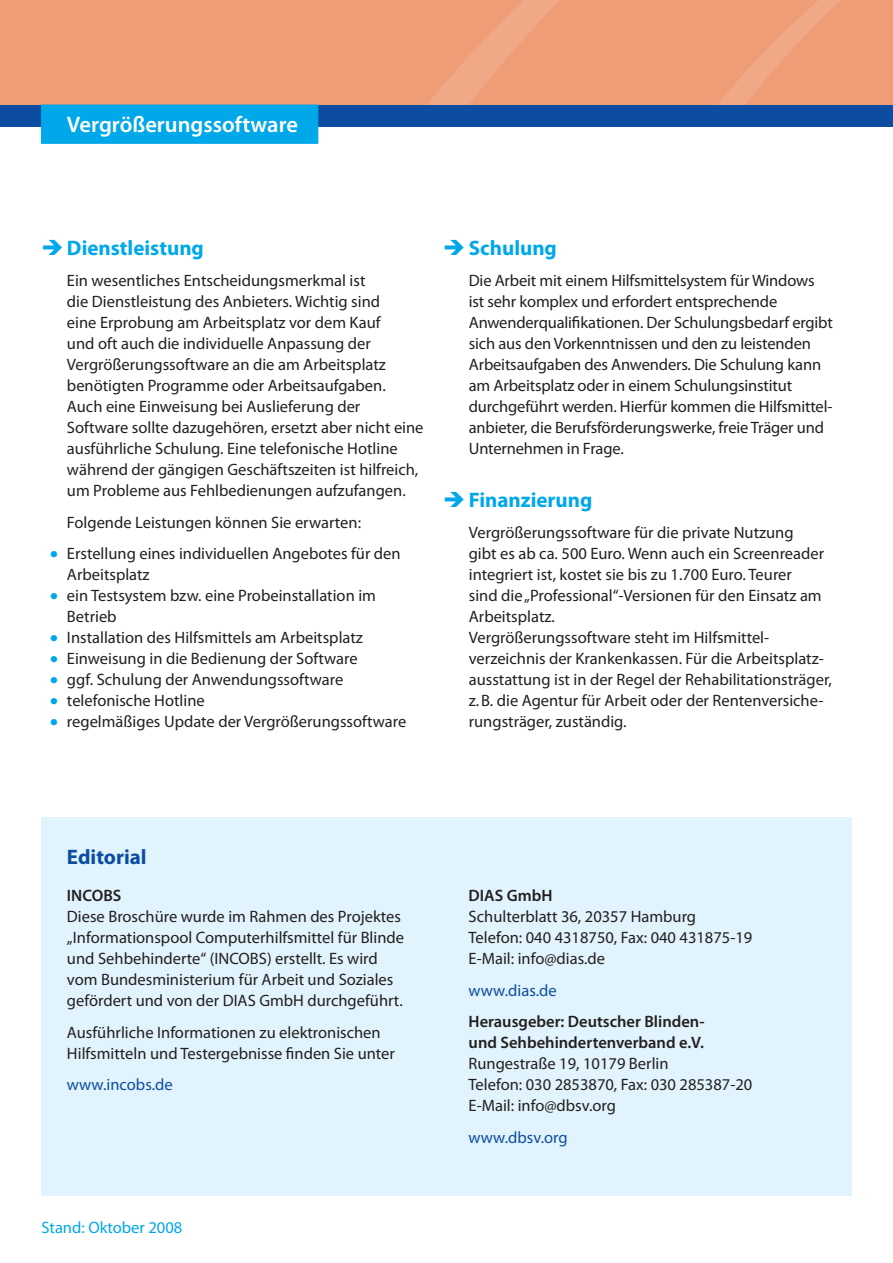
<style>
.page{position:relative;width:893px;height:1263px;background:#fff}
.page>*{position:absolute;margin:0;border:0;box-sizing:border-box;transform-origin:0 0}
.t1{font:600 22.5px "Myriad Pro";color:#fff}
.t2{font:700 21px "Myriad Pro";color:#00a7e9}
.t3{font:700 21px "Myriad Pro";color:#0d4da1}
.t4{font:16.5px/21px "Myriad Pro";color:#231f20}
.t5{font:600 16.5px/21px "Myriad Pro";color:#231f20}
.t6{font:16.5px "Myriad Pro";color:#0d4da1}
.t7{font:16.5px "Myriad Pro";color:#00a7e9}
.s1{font-size:30px;color:#00a7e9}
</style>
<div class="page">
<div style="left:0;top:0;width:893px;height:126px;background:#ee9d76"></div>
<svg style="left:258px;top:0;width:635px;height:871px"></svg>
<div style="left:0;top:105px;width:893px;height:21px;background:#0d4da1"></div>
<div style="left:41px;top:105px;width:277px;height:38px;background:#00a7e9"></div>
<div style="left:41px;top:817px;width:810px;height:379px;background:#e1f3fc"></div>
<h1 class="t1" style="left:67px;top:110px;width:233px">Vergrößerungssoftware</h1>
<h3 class="t2" style="left:41px;top:234px;width:164px">➔Dienstleistung</h3>
<p class="t4" style="left:67px;top:270px;width:358px">Ein wesentliches Entscheidungsmerkmal ist<br>die Dienstleistung des Anbieters. Wichtig sind<br>eine Erprobung am Arbeitsplatz vor dem Kauf<br>und oft auch die individuelle Anpassung der Vergrößerungssoftware an die am Arbeitsplatz benötigten Programme oder Arbeitsaufgaben.<br>Auch eine Einweisung bei Auslieferung der Software sollte dazugehören, ersetzt aber nicht eine ausführliche Schulung. Eine telefonische Hotline während der gängigen Geschäftszeiten ist hilfreich, um Probleme aus Fehlbedienungen aufzufangen.</p>
<p class="t4" style="left:67px;top:511px;width:296px">Folgende Leistungen können Sie erwarten:</p>
<p class="t4" style="left:67px;top:543px;width:335px;text-indent:-17px"><span class="s1">•</span> Erstellung eines individuellen Angebotes für den<br>Arbeitsplatz</p>
<p class="t4" style="left:67px;top:585px;width:310px;text-indent:-17px"><span class="s1">•</span> ein Testsystem bzw. eine Probeinstallation im<br>Betrieb</p>
<p class="t4" style="left:50px;top:627px;width:314px"><span class="s1">•</span> Installation des Hilfsmittels am Arbeitsplatz</p>
<p class="t4" style="left:50px;top:648px;width:309px"><span class="s1">•</span> Einweisung in die Bedienung der Software</p>
<p class="t4" style="left:50px;top:669px;width:295px"><span class="s1">•</span> ggf. Schulung der Anwendungssoftware</p>
<p class="t4" style="left:50px;top:690px;width:156px"><span class="s1">•</span> telefonische Hotline</p>
<p class="t4" style="left:50px;top:711px;width:358px"><span class="s1">•</span> regelmäßiges Update der Vergrößerungssoftware</p>
<h3 class="t2" style="left:443px;top:234px;width:115px">➔Schulung</h3>
<p class="t4" style="left:469px;top:270px;width:366px">Die Arbeit mit einem Hilfsmittelsystem für Windows ist sehr komplex und erfordert entsprechende Anwenderqualifikationen. Der Schulungsbedarf ergibt sich aus den Vorkenntnissen und den zu leistenden Arbeitsaufgaben des Anwenders. Die Schulung kann am Arbeitsplatz oder in einem Schulungsinstitut durchgeführt werden. Hierfür kommen die Hilfsmittel&shy;anbieter, die Berufsförderungswerke, freie Träger und Unternehmen in Frage.</p>
<h3 class="t2" style="left:443px;top:486px;width:151px">➔Finanzierung</h3>
<p class="t4" style="left:469px;top:522px;width:365px">Vergrößerungssoftware für die private Nutzung<br>gibt es ab ca. 500 Euro. Wenn auch ein Screenreader integriert ist, kostet sie bis zu 1.700 Euro. Teurer<br>sind die „Professional“-Versionen für den Einsatz am Arbeitsplatz.<br>Vergrößerungssoftware steht im Hilfsmittel&shy;verzeichnis der Krankenkassen. Für die Arbeitsplatz&shy;ausstattung ist in der Regel der Rehabilitationsträger, z.B. die Agentur für Arbeit oder der Rentenversiche&shy;rungsträger, zuständig.</p>
<h2 class="t3" style="left:67px;top:843px;width:81px">Editorial</h2>
<h3 class="t5" style="left:67px;top:885px;width:56px">INCOBS</h3>
<p class="t4" style="left:67px;top:906px;width:339px">Diese Broschüre wurde im Rahmen des Projektes „Informationspool Computerhilfsmittel für Blinde und Sehbehinderte“ (INCOBS) erstellt. Es wird vom Bundesministerium für Arbeit und Soziales gefördert und von der DIAS GmbH durchgeführt.</p>
<p class="t4" style="left:67px;top:1021px;width:329px">Ausführliche Informationen zu elektronischen<br>Hilfsmitteln und Testergebnisse finden Sie unter</p>
<p class="t6" style="left:67px;top:1074px;width:107px">www.incobs.de</p>
<p class="t7" style="left:41px;top:1217px;width:142px">Stand: Oktober 2008</p>
<h3 class="t5" style="left:469px;top:885px;width:85px">DIAS GmbH</h3>
<p class="t4" style="left:469px;top:906px;width:285px">Schulterblatt 36, 20357 Hamburg<br>Telefon: 040 4318750, Fax: 040 431875-19<br>E-Mail: info@dias.de</p>
<p class="t6" style="left:469px;top:980px;width:90px">www.dias.de</p>
<h3 class="t5" style="left:469px;top:1011px;width:237px">Herausgeber: Deutscher Blinden&shy;und Sehbehindertenverband e.V.</h3>
<p class="t4" style="left:469px;top:1053px;width:285px">Rungestraße 19, 10179 Berlin<br>Telefon: 030 2853870, Fax: 030 285387-20<br>E-Mail: info@dbsv.org</p>
<p class="t6" style="left:469px;top:1127px;width:101px">www.dbsv.org</p>
</div>
